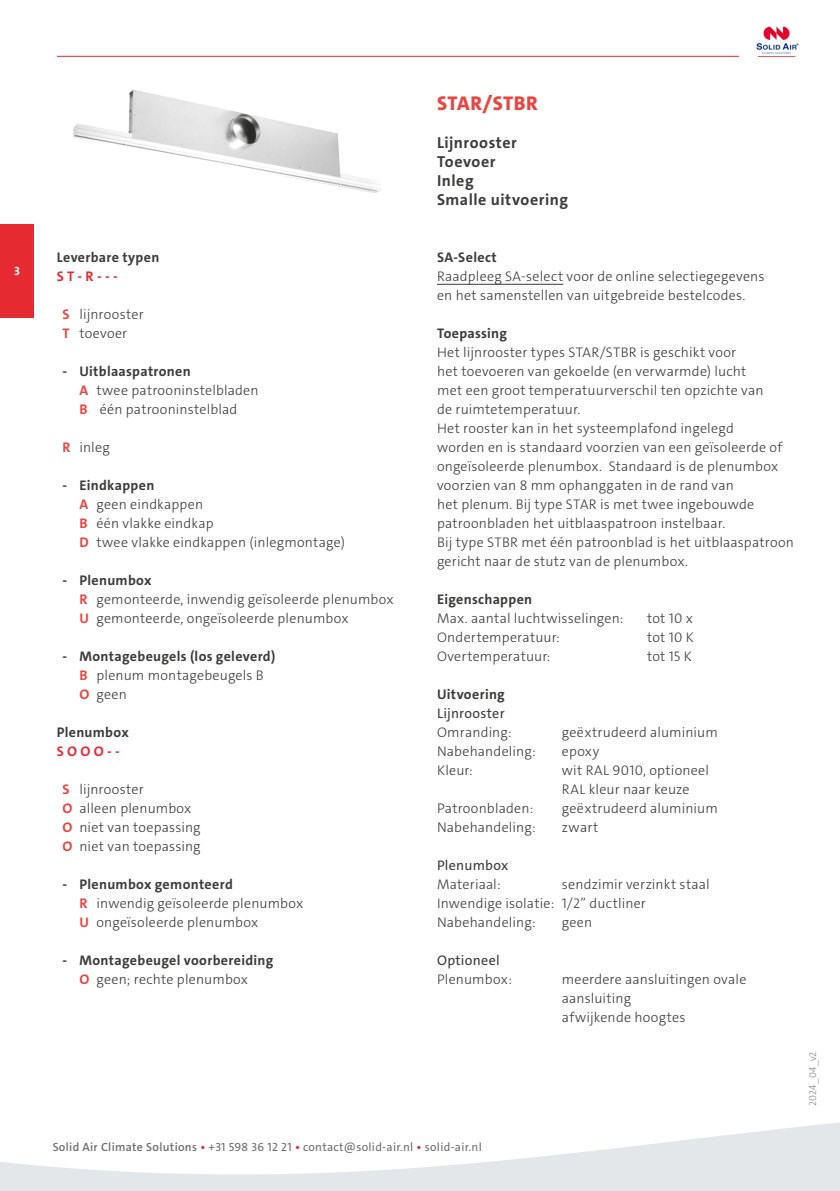
<style>
.page{position:relative;width:840px;height:1191px;background:#fff}
.page>*{position:absolute;margin:0;border:0;box-sizing:border-box;transform-origin:0 0}
.t1{font:800 20px "The Sans C4 s";letter-spacing:.02em;color:#e94641}
.t2{font:700 16px/19px "The Sans C4 s";letter-spacing:.03em;color:#3c3c3b}
.t3{font:300 14px/19px "The Sans C4 s";letter-spacing:.015em;color:#3c3c3b}
.t4{font:700 14px/19px "The Sans C4 s";letter-spacing:.025em;color:#3c3c3b}
.t5{font:14px "The Sans C4 s";letter-spacing:.02em;color:#3c3c3b}
.t6{font:700 14px "The Sans C4 s";color:#e62a32}
.t7{font:12px "The Sans C4 s";letter-spacing:.025em;color:#706f6f}
.t8{font:700 12px "The Sans C4 s";color:#fff}
.t9{font:300 10px "The Sans C4 s";color:#878787}
.s1{font-weight:700;color:#e94641}
.s2{font-weight:700}
.s3{color:#e94641}
.s4{font-weight:300}
.s5{font-weight:600}
.s6{font-weight:600;color:#e62a32}
</style>
<div class="page">
<div style="left:0;top:224px;width:34px;height:93px;background:#e62a32"></div>
<hr style="left:57px;top:56px;width:681px;height:1px;background:#e62a32">
<img style="left:756px;top:26px;width:43px;height:31px">
<svg style="left:0;top:1122px;width:839px;height:69px"></svg>
<hr style="left:437px;top:284px;width:126px;height:1px;background:#3c3c3b">
<img style="left:73px;top:90px;width:308px;height:103px">
<p class="t8" style="left:14px;top:263px;width:7px">3</p>
<h1 class="t1" style="left:437px;top:90px;width:102px">STAR/STBR</h1>
<p class="t2" style="left:437px;top:133px;width:132px">Lijnrooster<br>Toevoer<br>Inleg<br>Smalle uitvoering</p>
<p class="t4" style="left:57px;top:248px;width:104px">Leverbare typen</p>
<p class="t6" style="left:57px;top:267px;width:62px">S T - R - - -</p>
<p class="t3" style="left:62px;top:305px;width:83px"><span class="s1">S</span> lijnrooster<br><span class="s1">T</span> toevoer</p>
<p class="t3" style="left:79px;top:362px;width:181px;text-indent:-17px"><span class="s2">- Uitblaaspatronen<br></span><span class="s1">A</span> twee patrooninstelbladen<br><span class="s1">B</span> één patrooninstelblad</p>
<p class="t3" style="left:62px;top:438px;width:49px"><span class="s1">R</span> inleg</p>
<p class="t3" style="left:79px;top:476px;width:267px;text-indent:-17px"><span class="s2">- Eindkappen<br></span><span class="s1">A</span> geen eindkappen<br><span class="s1">B</span> één vlakke eindkap<br><span class="s1">D</span> twee vlakke eindkappen (inlegmontage)</p>
<p class="t3" style="left:79px;top:571px;width:315px;text-indent:-17px"><span class="s2">- Plenumbox<br></span><span class="s1">R</span> gemonteerde, inwendig geïsoleerde plenumbox<br><span class="s1">U</span> gemonteerde, ongeïsoleerde plenumbox</p>
<p class="t4" style="left:79px;top:647px;width:197px;text-indent:-17px">- Montagebeugels (los geleverd)<br><span class="s3">B</span> <span class="s4">plenum montagebeugels B<br></span><span class="s3">O</span> <span class="s4">geen</span></p>
<p class="t4" style="left:57px;top:723px;width:73px">Plenumbox</p>
<p class="t6" style="left:57px;top:742px;width:65px">S O O O - -</p>
<p class="t3" style="left:62px;top:780px;width:140px"><span class="s1">S</span> lijnrooster<br><span class="s1">O</span> alleen plenumbox<br><span class="s1">O</span> niet van toepassing<br><span class="s1">O</span> niet van toepassing</p>
<p class="t3" style="left:79px;top:875px;width:225px;text-indent:-17px"><span class="s2">- Plenumbox gemonteerd<br></span><span class="s1">R</span> inwendig geïsoleerde plenumbox<br><span class="s1">U</span> ongeïsoleerde plenumbox</p>
<p class="t4" style="left:62px;top:951px;width:212px;text-align:center">- Montagebeugel voorbereiding<br><span class="s3">O</span> <span class="s4">geen; rechte plenumbox</span></p>
<p class="t4" style="left:437px;top:248px;width:61px">SA-Select</p>
<p class="t3" style="left:437px;top:267px;width:329px">Raadpleeg SA-select voor de online selectiegegevens en het samenstellen van uitgebreide bestelcodes.</p>
<p class="t4" style="left:437px;top:324px;width:72px">Toepassing</p>
<p class="t3" style="left:437px;top:343px;width:358px">Het lijnrooster types STAR/STBR is geschikt voor<br>het toevoeren van gekoelde (en verwarmde) lucht<br>met een groot temperatuurverschil ten opzichte van<br>de ruimtetemperatuur.<br>Het rooster kan in het systeemplafond ingelegd<br>worden en is standaard voorzien van een geïsoleerde of ongeïsoleerde plenumbox. Standaard is de plenumbox voorzien van 8 mm ophanggaten in de rand van<br>het plenum. Bij type STAR is met twee ingebouwde patroonbladen het uitblaaspatroon instelbaar.<br>Bij type STBR met één patroonblad is het uitblaaspatroon gericht naar de stutz van de plenumbox.</p>
<p class="t4" style="left:437px;top:590px;width:97px">Eigenschappen</p>
<p class="t3" style="left:437px;top:609px;width:188px">Max. aantal luchtwisselingen:</p>
<p class="t3" style="left:646px;top:609px;width:47px">tot 10 x</p>
<p class="t3" style="left:437px;top:628px;width:124px">Ondertemperatuur:</p>
<p class="t3" style="left:646px;top:628px;width:48px">tot 10 K</p>
<p class="t3" style="left:437px;top:647px;width:115px">Overtemperatuur:</p>
<p class="t3" style="left:646px;top:647px;width:46px">tot 15 K</p>
<p class="t4" style="left:437px;top:685px;width:69px">Uitvoering</p>
<p class="t5" style="left:437px;top:704px;width:69px">Lijnrooster</p>
<p class="t3" style="left:437px;top:723px;width:76px">Omranding:</p>
<p class="t3" style="left:561px;top:723px;width:157px">geëxtrudeerd aluminium</p>
<p class="t3" style="left:437px;top:742px;width:100px">Nabehandeling:</p>
<p class="t3" style="left:561px;top:742px;width:39px">epoxy</p>
<p class="t3" style="left:437px;top:761px;width:37px">Kleur:</p>
<p class="t3" style="left:561px;top:761px;width:149px">wit RAL 9010, optioneel<br>RAL kleur naar keuze</p>
<p class="t3" style="left:437px;top:799px;width:98px">Patroonbladen:</p>
<p class="t3" style="left:561px;top:799px;width:157px">geëxtrudeerd aluminium</p>
<p class="t3" style="left:437px;top:818px;width:100px">Nabehandeling:</p>
<p class="t3" style="left:561px;top:818px;width:38px">zwart</p>
<p class="t5" style="left:437px;top:856px;width:73px">Plenumbox</p>
<p class="t3" style="left:437px;top:875px;width:65px">Materiaal:</p>
<p class="t3" style="left:437px;top:875px;width:274px;text-indent:125px">sendzimir verzinkt staal<br>Inwendige isolatie: 1/2” ductliner<br>Nabehandeling:</p>
<p class="t3" style="left:561px;top:913px;width:32px">geen</p>
<p class="t5" style="left:437px;top:951px;width:64px">Optioneel</p>
<p class="t3" style="left:437px;top:970px;width:76px">Plenumbox:</p>
<p class="t3" style="left:561px;top:970px;width:186px">meerdere aansluitingen ovale aansluiting<br>afwijkende hoogtes</p>
<p class="t7" style="left:53px;top:1139px;width:430px"><span class="s5">Solid Air Climate Solutions</span> <span class="s6">•</span> +31 598 36 12 21 <span class="s6">•</span> contact@solid-air.nl <span class="s6">•</span> solid-air.nl</p>
<p class="t9" style="left:805px;top:1106px;width:56px;rotate:-90deg">2024_04_v2</p>
</div>
